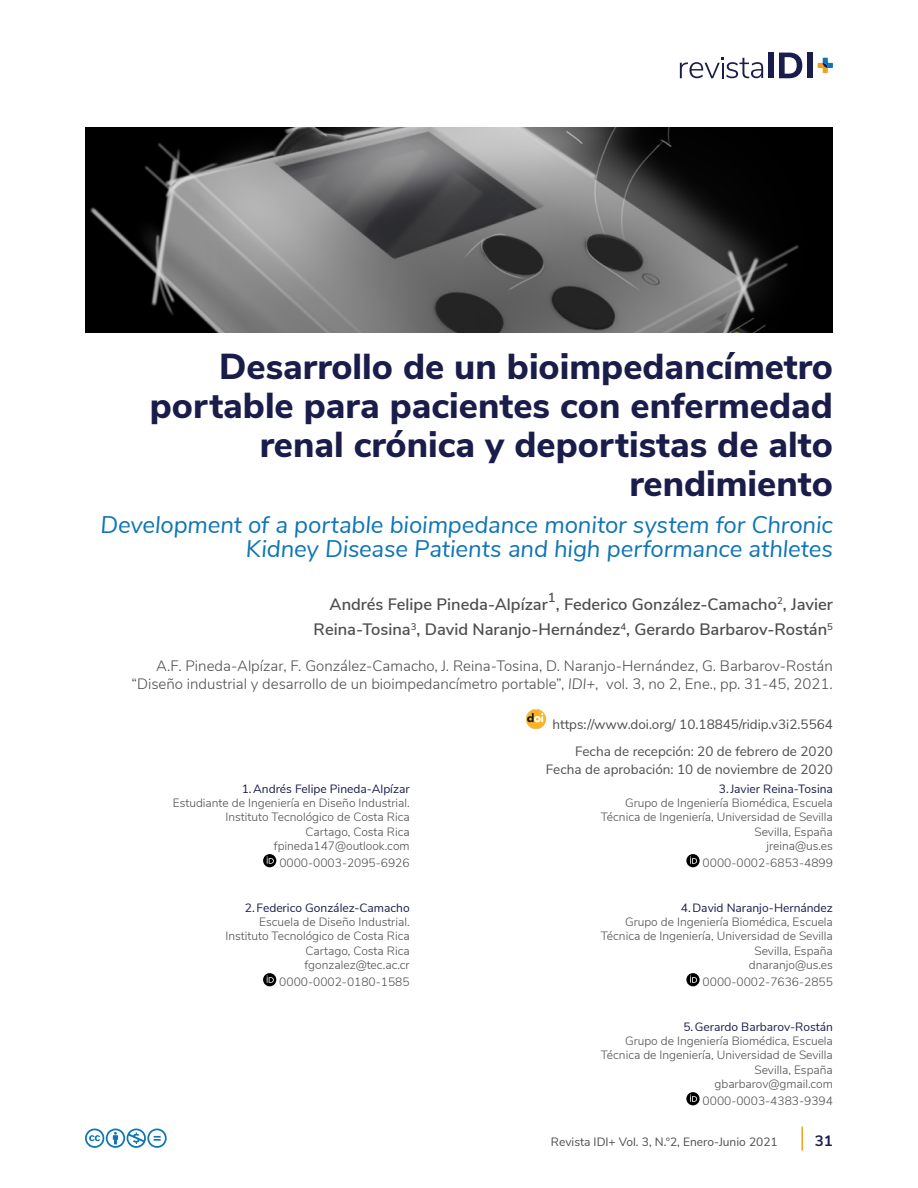
<style>
.page{position:relative;width:918px;height:1188px;background:#fff}
.page>*{position:absolute;margin:0;border:0;box-sizing:border-box;transform-origin:0 0}
.Titulo{font:800 36px/39px "Nunito Sans";color:#1a1c4a;text-align:right}
.Titulo_ingles{font:italic 24px/24px "Nunito Sans";letter-spacing:-.005em;color:#0f75b5;text-align:right}
.Autores{font:600 16.5px/25.5px "Nunito Sans";color:#4d4d4d;text-align:right}
.Cita{font:300 15px/18px "Nunito Sans";color:#4d4d4d;text-align:right}
.t1{font:700 15px "Nunito Sans";color:#1a1c4a}
.Fechas{font:13.5px "Nunito Sans";color:#4d4d4d}
.Autores-2{font:600 13.05px "Nunito Sans";color:#4d4d4d}
.Autor_info{font:300 12px/14.4px "Nunito Sans";color:#4d4d4d;text-align:right}
.t2{font:12px "Nunito Sans";color:#1a1c4a}
.t3{font:12px "Nunito Sans";color:#4d4d4d}
.s1{font-style:italic}
</style>
<div class="page">
<hr style="left:801px;top:1127px;width:2px;height:24px;background:#f0a31a">
<svg style="left:818px;top:58px;width:15px;height:15px"></svg>
<div style="left:768px;top:53px;width:6px;height:25px;background:#1a1c4a"></div>
<svg style="left:779px;top:53px;width:23px;height:25px"></svg>
<div style="left:807px;top:53px;width:5px;height:25px;background:#1a1c4a"></div>
<svg style="left:680px;top:58px;width:83px;height:20px"></svg>
<svg style="left:85px;top:1129px;width:82px;height:19px"></svg>
<img style="left:85px;top:128px;width:748px;height:205px">
<img style="left:526px;top:709px;width:19px;height:20px">
<svg style="left:263px;top:854px;width:13px;height:13px"></svg>
<svg style="left:267px;top:856px;width:7px;height:8px"></svg>
<svg style="left:263px;top:973px;width:13px;height:13px"></svg>
<svg style="left:267px;top:976px;width:7px;height:7px"></svg>
<svg style="left:686px;top:854px;width:14px;height:13px"></svg>
<svg style="left:690px;top:856px;width:7px;height:8px"></svg>
<svg style="left:686px;top:973px;width:14px;height:13px"></svg>
<svg style="left:690px;top:976px;width:7px;height:7px"></svg>
<svg style="left:686px;top:1092px;width:14px;height:13px"></svg>
<svg style="left:690px;top:1095px;width:7px;height:7px"></svg>
<p class="Titulo" style="left:150px;top:345px;width:685px">Desarrollo de un bioimpedancímetro portable para pacientes con enfermedad renal crónica y deportistas de alto rendimiento</p>
<p class="Titulo_ingles" style="left:100px;top:512px;width:734px">Development of a portable bioimpedance monitor system for Chronic<br>Kidney Disease Patients and high performance athletes</p>
<p class="Autores" style="left:330px;top:590px;width:220px">Andrés Felipe Pineda-Alpízar</p>
<p class="Autores-2" style="left:548px;top:588px;width:9px">1</p>
<p class="Autores" style="left:314px;top:590px;width:521px">, Federico González-Camacho<sup>2</sup>, Javier<br>Reina-Tosina<sup>3</sup>, David Naranjo-Hernández<sup>4</sup>, Gerardo Barbarov-Rostán<sup>5</sup></p>
<p class="Cita" style="left:131px;top:656px;width:703px">A.F. Pineda-Alpízar, F. González-Camacho, J. Reina-Tosina, D. Naranjo-Hernández, G. Barbarov-Rostán “Diseño industrial y desarrollo de un bioimpedancímetro portable”, <span class="s1">IDI+,</span> vol. 3, no 2, Ene., pp. 31-45, 2021.</p>
<p class="Fechas" style="left:552px;top:714px;width:282px">https://www.doi.org/ 10.18845/ridip.v3i2.5564</p>
<p class="Fechas" style="left:575px;top:742px;width:259px">Fecha de recepción: 20 de febrero de 2020</p>
<p class="Fechas" style="left:546px;top:760px;width:289px">Fecha de aprobación: 10 de noviembre de 2020</p>
<p class="t2" style="left:242px;top:780px;width:169px">1.Andrés Felipe Pineda-Alpízar</p>
<p class="Autor_info" style="left:173px;top:795px;width:238px">Estudiante de Ingeniería en Diseño Industrial.</p>
<p class="Autor_info" style="left:226px;top:809px;width:186px">Instituto Tecnológico de Costa Rica</p>
<p class="Autor_info" style="left:305px;top:824px;width:106px">Cartago, Costa Rica</p>
<p class="Autor_info" style="left:274px;top:838px;width:137px">fpineda147@outlook.com</p>
<p class="Autor_info" style="left:279px;top:855px;width:132px">0000-0003-2095-6926</p>
<p class="t2" style="left:245px;top:899px;width:166px">2.Federico González-Camacho</p>
<p class="Autor_info" style="left:259px;top:914px;width:152px">Escuela de Diseño Industrial.</p>
<p class="Autor_info" style="left:226px;top:928px;width:186px">Instituto Tecnológico de Costa Rica</p>
<p class="Autor_info" style="left:305px;top:943px;width:106px">Cartago, Costa Rica</p>
<p class="Autor_info" style="left:305px;top:957px;width:107px">fgonzalez@tec.ac.cr</p>
<p class="Autor_info" style="left:279px;top:974px;width:132px">0000-0002-0180-1585</p>
<p class="t2" style="left:719px;top:780px;width:116px">3.Javier Reina-Tosina</p>
<p class="Autor_info" style="left:601px;top:795px;width:234px">Grupo de Ingeniería Biomédica, Escuela<br>Técnica de Ingeniería, Universidad de Sevilla</p>
<p class="Autor_info" style="left:754px;top:824px;width:80px">Sevilla, España</p>
<p class="Autor_info" style="left:766px;top:838px;width:68px">jreina@us.es</p>
<p class="Autor_info" style="left:703px;top:855px;width:132px">0000-0002-6853-4899</p>
<p class="t2" style="left:681px;top:899px;width:153px">4.David Naranjo-Hernández</p>
<p class="Autor_info" style="left:601px;top:914px;width:234px">Grupo de Ingeniería Biomédica, Escuela<br>Técnica de Ingeniería, Universidad de Sevilla</p>
<p class="Autor_info" style="left:754px;top:943px;width:80px">Sevilla, España</p>
<p class="Autor_info" style="left:749px;top:957px;width:86px">dnaranjo@us.es</p>
<p class="Autor_info" style="left:703px;top:974px;width:132px">0000-0002-7636-2855</p>
<p class="t2" style="left:683px;top:1018px;width:151px">5.Gerardo Barbarov-Rostán</p>
<p class="Autor_info" style="left:601px;top:1033px;width:234px">Grupo de Ingeniería Biomédica, Escuela<br>Técnica de Ingeniería, Universidad de Sevilla</p>
<p class="Autor_info" style="left:754px;top:1062px;width:80px">Sevilla, España</p>
<p class="Autor_info" style="left:715px;top:1076px;width:120px">gbarbarov@gmail.com</p>
<p class="Autor_info" style="left:703px;top:1093px;width:132px">0000-0003-4383-9394</p>
<p class="t3" style="left:551px;top:1133px;width:228px">Revista IDI+ Vol. 3, N.°2, Enero-Junio 2021</p>
<p class="t1" style="left:815px;top:1130px;width:19px">31</p>
</div>
